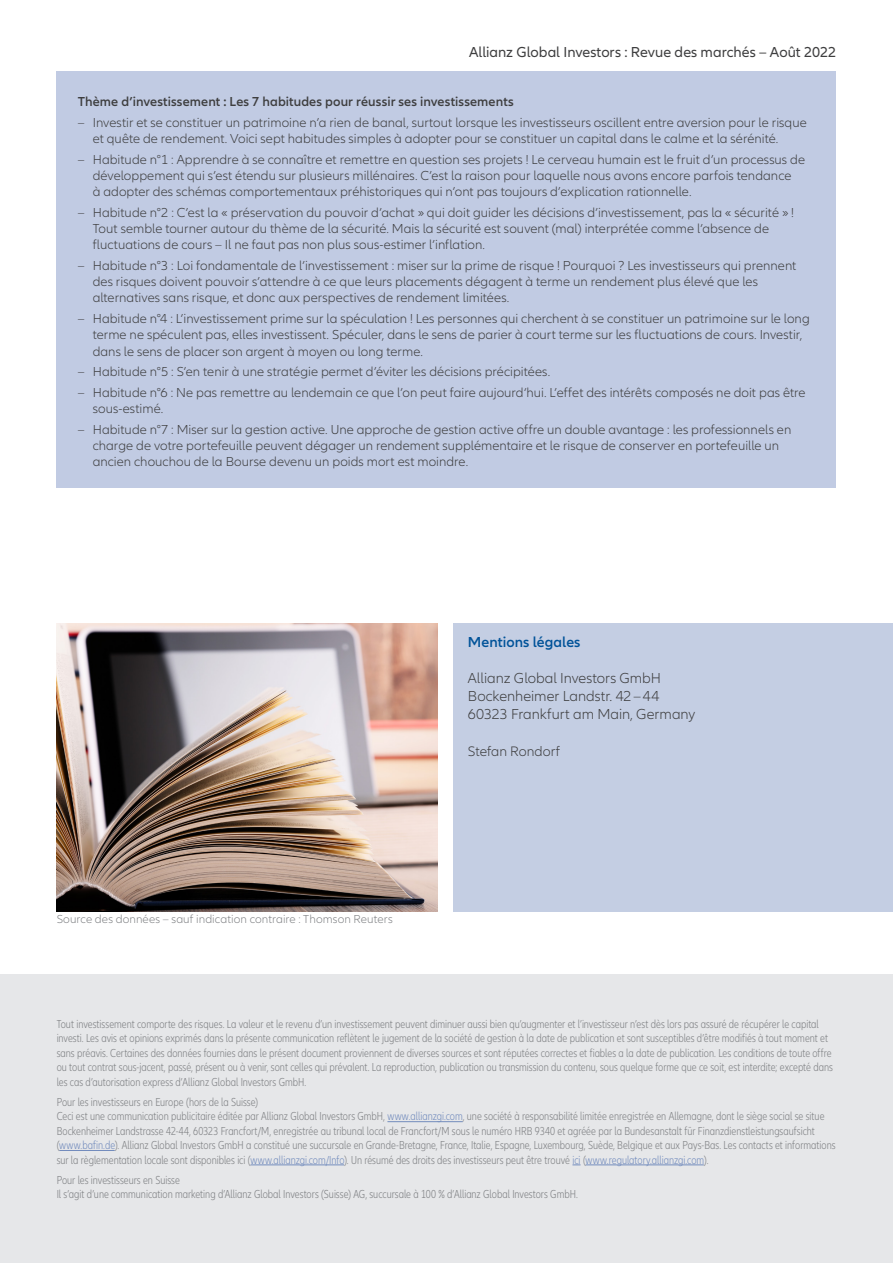
<style>
.page{position:relative;width:893px;height:1263px;background:#fff}
.page>*{position:absolute;margin:0;border:0;box-sizing:border-box;transform-origin:0 0}
.t1{font:300 15px "Allianz Neo";color:#3e3e3f}
.Pagina{font:15px "Allianz Neo";color:#3e3e3f}
.Subheadline_10pt{font:600 15px "Allianz Neo";color:#015399}
.t2{font:300 14.25px "Allianz Neo";letter-spacing:-.005em;color:#3e3e3f}
.t3{font:300 13.5px/16.2px "Allianz Neo";letter-spacing:.005em;color:#3e3e3f}
.Subheadline_10pt-2{font:600 13.5px "Allianz Neo";letter-spacing:.01em;color:#3e3e3f}
.Disclaimer_8pt{font:300 condensed 12px/14.4px "Allianz Neo";color:#808285}
.Disclaimer_8pt-2{font:300 12px "Allianz Neo";letter-spacing:.01em;color:#808285}
.s1{color:#738cbd}
</style>
<div class="page">
<div style="left:56px;top:71px;width:780px;height:416px;background:#c1cbe3"></div>
<div style="left:453px;top:623px;width:440px;height:288px;background:#c4cee3"></div>
<div style="left:0;top:975px;width:893px;height:288px;background:#e6e7e9"></div>
<hr style="left:387px;top:1121px;width:76px;height:1px;background:#738cbd">
<hr style="left:59px;top:1150px;width:56px;height:1px;background:#738cbd">
<hr style="left:250px;top:1164px;width:94px;height:1px;background:#738cbd">
<hr style="left:586px;top:1164px;width:118px;height:1px;background:#738cbd">
<img style="left:57px;top:623px;width:381px;height:288px">
<p class="Pagina" style="left:469px;top:43px;width:369px">Allianz Global Investors : Revue des marchés – Août 2022</p>
<p class="Subheadline_10pt-2" style="left:78px;top:94px;width:438px">Thème d’investissement : Les 7 habitudes pour réussir ses investissements</p>
<p class="t3" style="left:93px;top:115px;width:716px;text-indent:-15px">– Investir et se constituer un patrimoine n’a rien de banal, surtout lorsque les investisseurs oscillent entre aversion pour le risque et quête de rendement. Voici sept habitudes simples à adopter pour se constituer un capital dans le calme et la sérénité.</p>
<p class="t3" style="left:93px;top:152px;width:714px;text-indent:-15px">– Habitude n°1 : Apprendre à se connaître et remettre en question ses projets ! Le cerveau humain est le fruit d’un processus de développement qui s’est étendu sur plusieurs millénaires. C’est la raison pour laquelle nous avons encore parfois tendance<br>à adopter des schémas comportementaux préhistoriques qui n’ont pas toujours d’explication rationnelle.</p>
<p class="t3" style="left:93px;top:205px;width:703px;text-indent:-15px">– Habitude n°2 : C’est la « préservation du pouvoir d’achat » qui doit guider les décisions d’investissement, pas la « sécurité » !<br>Tout semble tourner autour du thème de la sécurité. Mais la sécurité est souvent (mal) interprétée comme l’absence de fluctuations de cours – Il ne faut pas non plus sous-estimer l’inflation.</p>
<p class="t3" style="left:93px;top:258px;width:705px;text-indent:-15px">– Habitude n°3 : Loi fondamentale de l’investissement : miser sur la prime de risque ! Pourquoi ? Les investisseurs qui prennent des risques doivent pouvoir s’attendre à ce que leurs placements dégagent à terme un rendement plus élevé que les alternatives sans risque, et donc aux perspectives de rendement limitées.</p>
<p class="t3" style="left:93px;top:311px;width:718px;text-indent:-15px">– Habitude n°4 : L’investissement prime sur la spéculation ! Les personnes qui cherchent à se constituer un patrimoine sur le long terme ne spéculent pas, elles investissent. Spéculer, dans le sens de parier à court terme sur les fluctuations de cours. Investir, dans le sens de placer son argent à moyen ou long terme.</p>
<p class="t3" style="left:78px;top:364px;width:474px">– Habitude n°5 : S’en tenir à une stratégie permet d’éviter les décisions précipitées.</p>
<p class="t3" style="left:93px;top:385px;width:714px;text-indent:-15px">– Habitude n°6 : Ne pas remettre au lendemain ce que l’on peut faire aujourd‘hui. L’effet des intérêts composés ne doit pas être sous-estimé.</p>
<p class="t3" style="left:93px;top:422px;width:700px;text-indent:-15px">– Habitude n°7 : Miser sur la gestion active. Une approche de gestion active offre un double avantage : les professionnels en charge de votre portefeuille peuvent dégager un rendement supplémentaire et le risque de conserver en portefeuille un ancien chouchou de la Bourse devenu un poids mort est moindre.</p>
<p class="Disclaimer_8pt-2" style="left:57px;top:912px;width:338px">Source des données – sauf indication contraire : Thomson Reuters</p>
<p class="Subheadline_10pt" style="left:468px;top:633px;width:114px">Mentions légales</p>
<p class="t1" style="left:468px;top:669px;width:195px">Allianz Global Investors GmbH</p>
<p class="t1" style="left:468px;top:687px;width:193px">Bockenheimer Landstr. 42–44</p>
<p class="t1" style="left:468px;top:705px;width:229px">60323 Frankfurt am Main, Germany</p>
<p class="t2" style="left:468px;top:743px;width:94px">Stefan Rondorf</p>
<p class="Disclaimer_8pt" style="left:57px;top:1017px;width:778px">Tout investissement comporte des risques. La valeur et le revenu d’un investissement peuvent diminuer aussi bien qu’augmenter et l’investisseur n’est dès lors pas assuré de récupérer le capital investi. Les avis et opinions exprimés dans la présente communication reflètent le jugement de la société de gestion à la date de publication et sont susceptibles d’être modifiés à tout moment et sans préavis. Certaines des données fournies dans le présent document proviennent de diverses sources et sont réputées correctes et fiables a la date de publication. Les conditions de toute offre ou tout contrat sous-jacent, passé, présent ou à venir, sont celles qui prévalent. La reproduction, publication ou transmission du contenu, sous quelque forme que ce soit, est interdite; excepté dans les cas d’autorisation express d’Allianz Global Investors GmbH.</p>
<p class="Disclaimer_8pt" style="left:57px;top:1095px;width:203px">Pour les investisseurs en Europe (hors de la Suisse)</p>
<p class="Disclaimer_8pt" style="left:57px;top:1110px;width:780px">Ceci est une communication publicitaire éditée par Allianz Global Investors GmbH, <span class="s1">www.allianzgi.com</span>, une société à responsabilité limitée enregistrée en Allemagne, dont le siège social se situe Bockenheimer Landstrasse 42-44, 60323 Francfort/M, enregistrée au tribunal local de Francfort/M sous le numéro HRB 9340 et agréée par la Bundesanstalt für Finanzdienstleistungsaufsicht (<span class="s1">www.bafin.de</span>). Allianz Global Investors GmbH a constitué une succursale en Grande-Bretagne, France, Italie, Espagne, Luxembourg, Suède, Belgique et aux Pays-Bas. Les contacts et informations sur la règlementation locale sont disponibles ici (<span class="s1">www.allianzgi.com/Info</span>). Un résumé des droits des investisseurs peut être trouvé <span class="s1">ici</span> (<span class="s1">www.regulatory.allianzgi.com</span>).</p>
<p class="Disclaimer_8pt" style="left:57px;top:1173px;width:125px">Pour les investisseurs en Suisse</p>
<p class="Disclaimer_8pt" style="left:57px;top:1188px;width:523px">Il s’agit d’une communication marketing d’Allianz Global Investors (Suisse) AG, succursale à 100 % d’Allianz Global Investors GmbH.</p>
</div>
